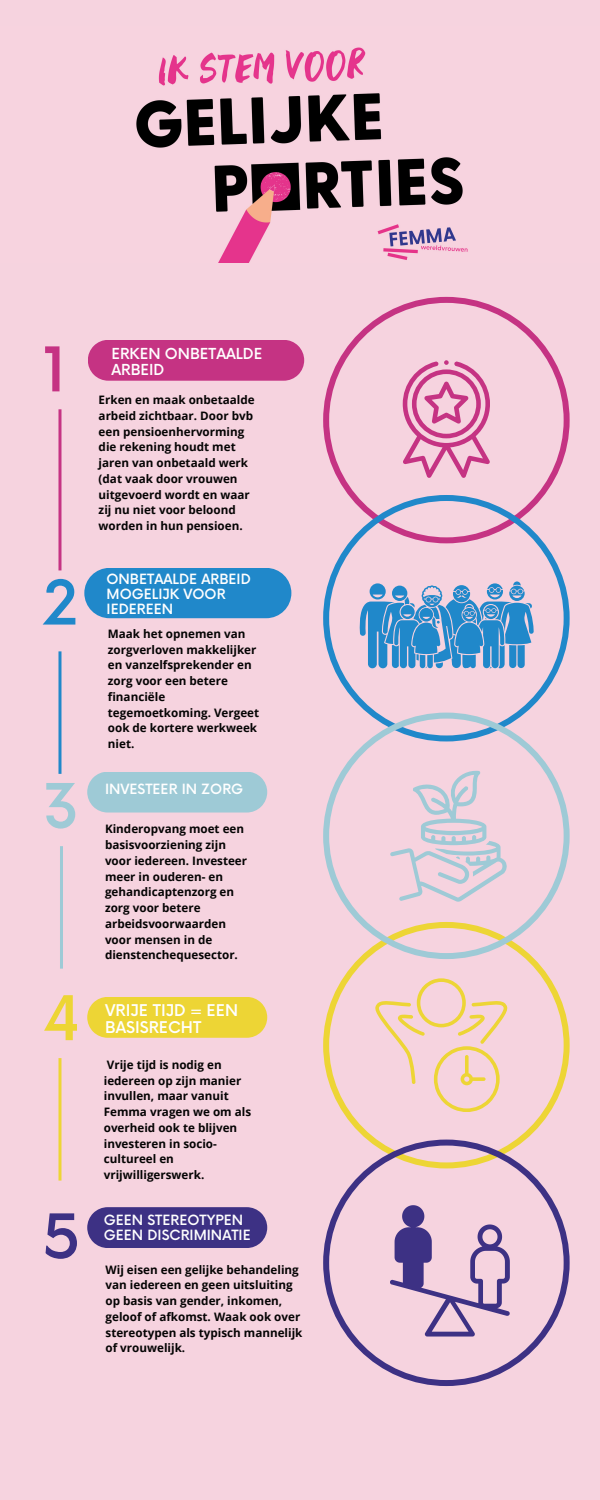
<style>
.page{position:relative;width:600px;height:1500px;background:#f6d3df}
.page>*{position:absolute;margin:0;border:0;box-sizing:border-box;transform-origin:0 0}
.t1{font:500 60px "Now";color:#c53383}
.t2{font:500 60px "Now";color:#edd535}
.t3{font:500 60px "Now";color:#2088ca}
.t4{font:500 60px "Now";color:#3d3184}
.t5{font:500 60px "Now";color:#9ecad6}
.t6{font:500 15.8px/17.2px "Now";color:#fff}
.t7{font:500 14.8px/16.5px "Now";color:#fff}
.t8{font:500 13.8px/15px "Now";color:#fff}
.t9{font:700 11.7px/15.8px "Open Sans";color:#050404}
</style>
<div class="page">
<svg style="left:323px;top:297px;width:247px;height:198px"></svg>
<svg style="left:323px;top:495px;width:247px;height:218px"></svg>
<svg style="left:323px;top:959px;width:247px;height:181px"></svg>
<svg style="left:323px;top:1140px;width:247px;height:246px"></svg>
<svg style="left:323px;top:713px;width:247px;height:246px"></svg>
<div style="left:88px;top:340px;width:216px;height:41px;background:#c53383"></div>
<svg style="left:87px;top:1207px;width:180px;height:41px;background:#463988"></svg>
<div style="left:84px;top:568px;width:207px;height:50px;background:#2088ca;border-radius:25px"></div>
<svg style="left:87px;top:772px;width:180px;height:41px;background:#a3cad6"></svg>
<svg style="left:87px;top:997px;width:180px;height:41px;background:#edd43e"></svg>
<hr style="left:58px;top:409px;width:3px;height:161px;background:#c53383">
<hr style="left:58px;top:651px;width:3px;height:123px;background:#2088ca">
<hr style="left:60px;top:846px;width:3px;height:123px;background:#9ecad6">
<hr style="left:58px;top:1058px;width:3px;height:123px;background:#edd535">
<img style="left:136px;top:47px;width:332px;height:216px">
<svg style="left:403px;top:360px;width:87px;height:118px"></svg>
<svg style="left:359px;top:581px;width:175px;height:87px"></svg>
<svg style="left:390px;top:770px;width:118px;height:132px"></svg>
<svg style="left:375px;top:978px;width:133px;height:134px"></svg>
<svg style="left:390px;top:1205px;width:120px;height:132px"></svg>
<p class="t1" style="left:43px;top:337px;width:26px">1</p>
<p class="t3" style="left:43px;top:571px;width:37px">2</p>
<p class="t5" style="left:43px;top:774px;width:38px">3</p>
<p class="t2" style="left:43px;top:986px;width:39px">4</p>
<p class="t4" style="left:43px;top:1204px;width:39px">5</p>
<p class="t7" style="left:111px;top:346px;width:152px">ERKEN ONBETAALDE<br>ARBEID</p>
<p class="t9" style="left:99px;top:392px;width:158px">Erken en maak onbetaalde arbeid zichtbaar. Door bvb een pensioenhervorming die rekening houdt met jaren van onbetaald werk (dat vaak door vrouwen uitgevoerd wordt en waar zij nu niet voor beloond worden in hun pensioen.</p>
<p class="t8" style="left:107px;top:572px;width:146px">ONBETAALDE ARBEID<br>MOGELIJK VOOR<br>IEDEREEN</p>
<p class="t9" style="left:108px;top:625px;width:153px">Maak het opnemen van zorgverloven makkelijker en vanzelfsprekender en zorg voor een betere financiële tegemoetkoming. Vergeet ook de kortere werkweek niet.</p>
<p class="t8" style="left:105px;top:782px;width:140px">INVESTEER IN ZORG</p>
<h1 class="t9" style="left:105px;top:821px;width:144px">Kinderopvang moet een basisvoorziening zijn voor iedereen. Investeer meer in ouderen- en gehandicaptenzorg en zorg voor betere arbeidsvoorwaarden voor mensen in de dienstenchequesector.</h1>
<p class="t6" style="left:105px;top:1002px;width:134px">VRIJE TIJD = EEN<br>BASISRECHT</p>
<p class="t9" style="left:104px;top:1057px;width:149px">Vrije tijd is nodig en iedereen op zijn manier invullen, maar vanuit<br>Femma vragen we om als overheid ook te blijven investeren in socio&shy;cultureel en vrijwilligerswerk.</p>
<h2 class="t8" style="left:104px;top:1213px;width:148px">GEEN STEREOTYPEN<br>GEEN DISCRIMINATIE</h2>
<p class="t9" style="left:106px;top:1261px;width:198px">Wij eisen een gelijke behandeling van iedereen en geen uitsluiting op basis van gender, inkomen, geloof of afkomst. Waak ook over stereotypen als typisch mannelijk of vrouwelijk.</p>
</div>
